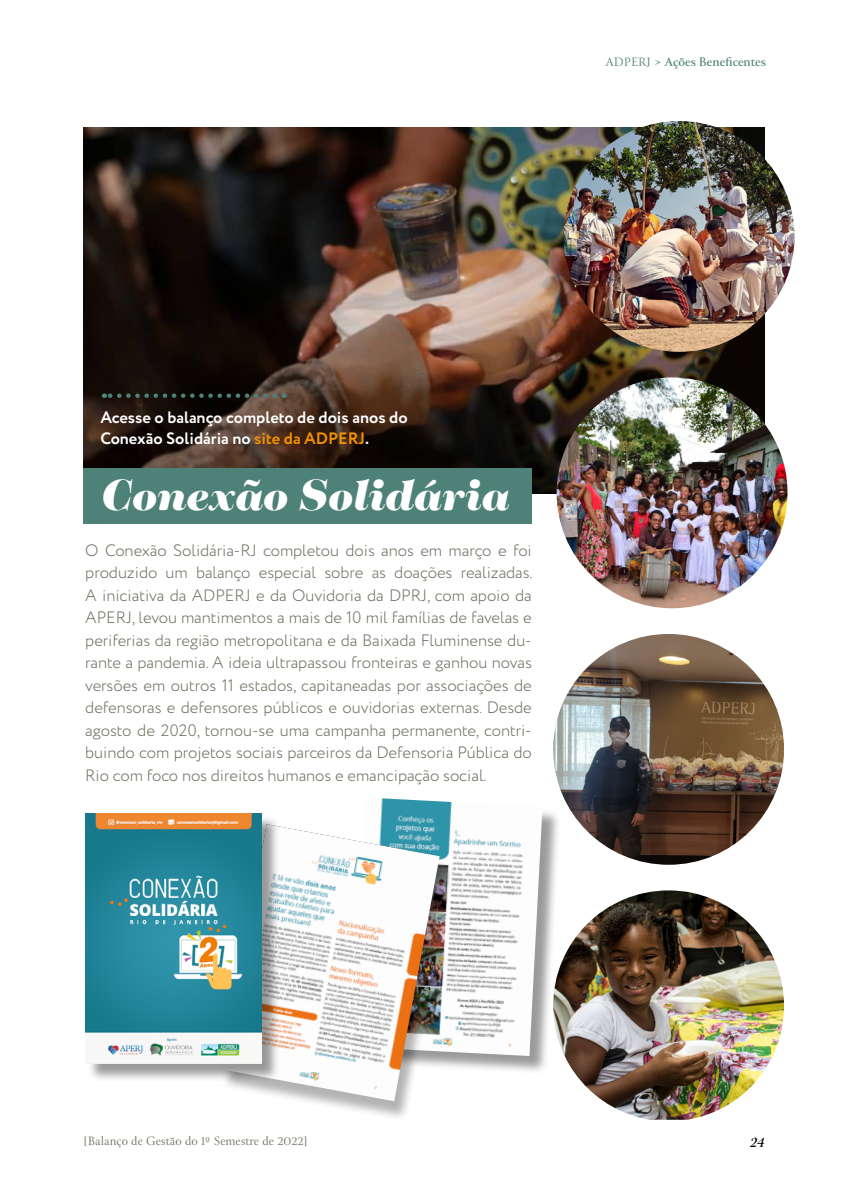
<style>
.page{position:relative;width:851px;height:1191px;background:#fff}
.page>*{position:absolute;margin:0;border:0;box-sizing:border-box;transform-origin:0 0}
.t1{font:italic 900 48px "Tenez";letter-spacing:-.005em;color:#fff}
.t2{font:300 16.5px/22.5px "Circe";letter-spacing:-.005em;color:#6f6d60;text-align:justify}
.t3{font:700 16.5px/21px "Circe";color:#fff}
.t4{font:italic 700 16.5px "Canto";color:#000}
.t5{font:13.5px "Canto";color:#6f6d60}
.t6{font:700 13.5px "Canto";color:#4e8278}
.s1{font-weight:400}
.s2{color:#f19201}
</style>
<div class="page">
<div style="left:356px;top:800px;width:205px;height:275px;background:#000;opacity:.4"></div>
<img style="left:356px;top:798px;width:186px;height:258px">
<img style="left:553px;top:890px;width:230px;height:229px">
<img style="left:83px;top:128px;width:681px;height:365px">
<img style="left:556px;top:377px;width:231px;height:231px;border-radius:115px">
<img style="left:563px;top:121px;width:231px;height:231px;border-radius:115px">
<img style="left:553px;top:634px;width:230px;height:230px;border-radius:115px">
<div style="left:83px;top:468px;width:448px;height:55px;background:#4e8278"></div>
<div style="left:220px;top:829px;width:234px;height:293px;background:#000;opacity:.3"></div>
<img style="left:221px;top:824px;width:218px;height:277px">
<div style="left:87px;top:815px;width:193px;height:267px;background:#000;opacity:.4"></div>
<img style="left:85px;top:813px;width:176px;height:250px">
<svg style="left:104px;top:393px;width:170px;height:5px"></svg>
<p class="t6" style="left:605px;top:54px;width:162px"><span class="s1">ADPERJ &gt;</span> Ações Beneficentes</p>
<p class="t3" style="left:100px;top:408px;width:309px">Acesse o balanço completo de dois anos do<br>Conexão Solidária no <span class="s2">site da ADPERJ</span>.</p>
<h1 class="t1" style="left:100px;top:459px;width:411px">Conexão Solidária</h1>
<p class="t2" style="left:85px;top:539px;width:449px">O Conexão Solidária-RJ completou dois anos em março e foi produzido um balanço especial sobre as doações realizadas.<br>A iniciativa da ADPERJ e da Ouvidoria da DPRJ, com apoio da APERJ, levou mantimentos a mais de 10 mil famílias de favelas e periferias da região metropolitana e da Baixada Fluminense du&shy;rante a pandemia. A ideia ultrapassou fronteiras e ganhou novas versões em outros 11 estados, capitaneadas por associações de defensoras e defensores públicos e ouvidorias externas. Desde agosto de 2020, tornou-se uma campanha permanente, contri&shy;buindo com projetos sociais parceiros da Defensoria Pública do Rio com foco nos direitos humanos e emancipação social.</p>
<p class="t5" style="left:83px;top:1132px;width:226px">[Balanço de Gestão do 1º Semestre de 2022]</p>
<p class="t4" style="left:750px;top:1131px;width:15px">24</p>
</div>
